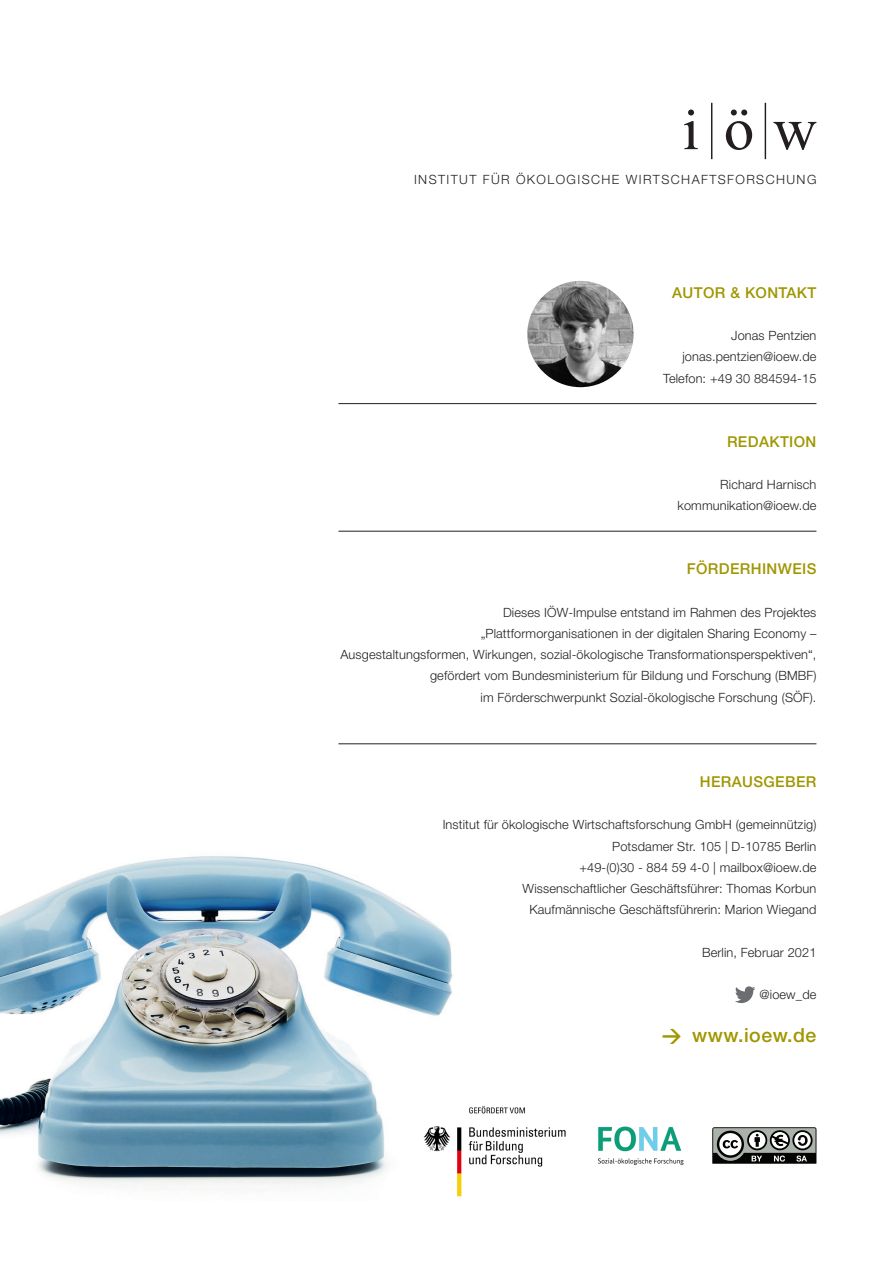
<style>
.page{position:relative;width:893px;height:1263px;background:#fff}
.page>*{position:absolute;margin:0;border:0;box-sizing:border-box;transform-origin:0 0}
.IÖW_URL{font:500 19.5px "Helvetica Neue LT Std";letter-spacing:.025em;color:#a09600}
.IÖW_NEW_Zwischen-Übe{font:500 15px "Helvetica Neue LT Std";letter-spacing:.025em;color:#a09600}
.iöw_Text{font:300 12.75px "Helvetica Neue LT Std";letter-spacing:.01em;color:#231f20}
.iöw_Text-2{font:300 12.75px "Helvetica Neue LT Std";letter-spacing:.11em;color:#231f20}
.s1{font-family:"DIN";font-weight:700}
</style>
<div class="page">
<img style="left:0;top:856px;width:453px;height:330px">
<hr style="left:338px;top:403px;width:478px;height:1px;background:#231f20">
<hr style="left:338px;top:531px;width:478px;height:1px;background:#231f20">
<hr style="left:338px;top:743px;width:478px;height:1px;background:#231f20">
<svg style="left:712px;top:1127px;width:105px;height:37px"></svg>
<hr style="left:711px;top:103px;width:1px;height:56px;background:#231f20">
<hr style="left:765px;top:103px;width:1px;height:56px;background:#231f20">
<svg style="left:773px;top:122px;width:43px;height:28px"></svg>
<svg style="left:726px;top:121px;width:26px;height:29px"></svg>
<svg style="left:731px;top:110px;width:16px;height:5px"></svg>
<svg style="left:684px;top:121px;width:14px;height:28px"></svg>
<svg style="left:688px;top:110px;width:6px;height:5px"></svg>
<svg style="left:735px;top:986px;width:20px;height:17px"></svg>
<img style="left:527px;top:281px;width:107px;height:106px;border-radius:53px">
<img style="left:421px;top:1106px;width:145px;height:91px">
<img style="left:598px;top:1126px;width:86px;height:40px">
<p class="iöw_Text-2" style="left:414px;top:172px;width:404px">INSTITUT FÜR ÖKOLOGISCHE WIRTSCHAFTSFORSCHUNG</p>
<p class="IÖW_NEW_Zwischen-Übe" style="left:672px;top:283px;width:146px">AUTOR &amp; KONTAKT</p>
<p class="iöw_Text" style="left:731px;top:328px;width:87px">Jonas Pentzien</p>
<p class="iöw_Text" style="left:682px;top:349px;width:136px">jonas.pentzien@ioew.de</p>
<p class="iöw_Text" style="left:663px;top:370px;width:155px">Telefon: +49 30 884594-15</p>
<p class="IÖW_NEW_Zwischen-Übe" style="left:727px;top:432px;width:91px">REDAKTION</p>
<p class="iöw_Text" style="left:720px;top:477px;width:98px">Richard Harnisch</p>
<p class="iöw_Text" style="left:678px;top:498px;width:140px">kommunikation@ioew.de</p>
<p class="IÖW_NEW_Zwischen-Übe" style="left:687px;top:560px;width:131px">FÖRDERHINWEIS</p>
<p class="iöw_Text" style="left:503px;top:604px;width:315px">Dieses IÖW-Impulse entstand im Rahmen des Projektes</p>
<p class="iöw_Text" style="left:481px;top:625px;width:337px">„Plattformorganisationen in der digitalen Sharing Economy –</p>
<p class="iöw_Text" style="left:340px;top:647px;width:477px">Ausgestaltungsformen, Wirkungen, sozial-ökologische Transformationsperspektiven“,</p>
<p class="iöw_Text" style="left:430px;top:668px;width:388px">gefördert vom Bundesministerium für Bildung und Forschung (BMBF)</p>
<p class="iöw_Text" style="left:481px;top:689px;width:337px">im Förderschwerpunkt Sozial-ökologische Forschung (SÖF).</p>
<p class="IÖW_NEW_Zwischen-Übe" style="left:700px;top:772px;width:118px">HERAUSGEBER</p>
<p class="iöw_Text" style="left:443px;top:817px;width:375px">Institut für ökologische Wirtschaftsforschung GmbH (gemeinnützig)</p>
<p class="iöw_Text" style="left:612px;top:838px;width:206px">Potsdamer Str. 105 | D-10785 Berlin</p>
<p class="iöw_Text" style="left:579px;top:859px;width:239px">+49-(0)30 - 884 59 4-0 | mailbox@ioew.de</p>
<p class="iöw_Text" style="left:522px;top:881px;width:296px">Wissenschaftlicher Geschäftsführer: Thomas Korbun</p>
<p class="iöw_Text" style="left:529px;top:902px;width:288px">Kaufmännische Geschäftsführerin: Marion Wiegand</p>
<p class="iöw_Text" style="left:702px;top:944px;width:116px">Berlin, Februar 2021</p>
<p class="iöw_Text" style="left:759px;top:987px;width:58px">@ioew_de</p>
<p class="IÖW_URL" style="left:662px;top:1023px;width:156px"><span class="s1">&gt;</span> www.ioew.de</p>
</div>
